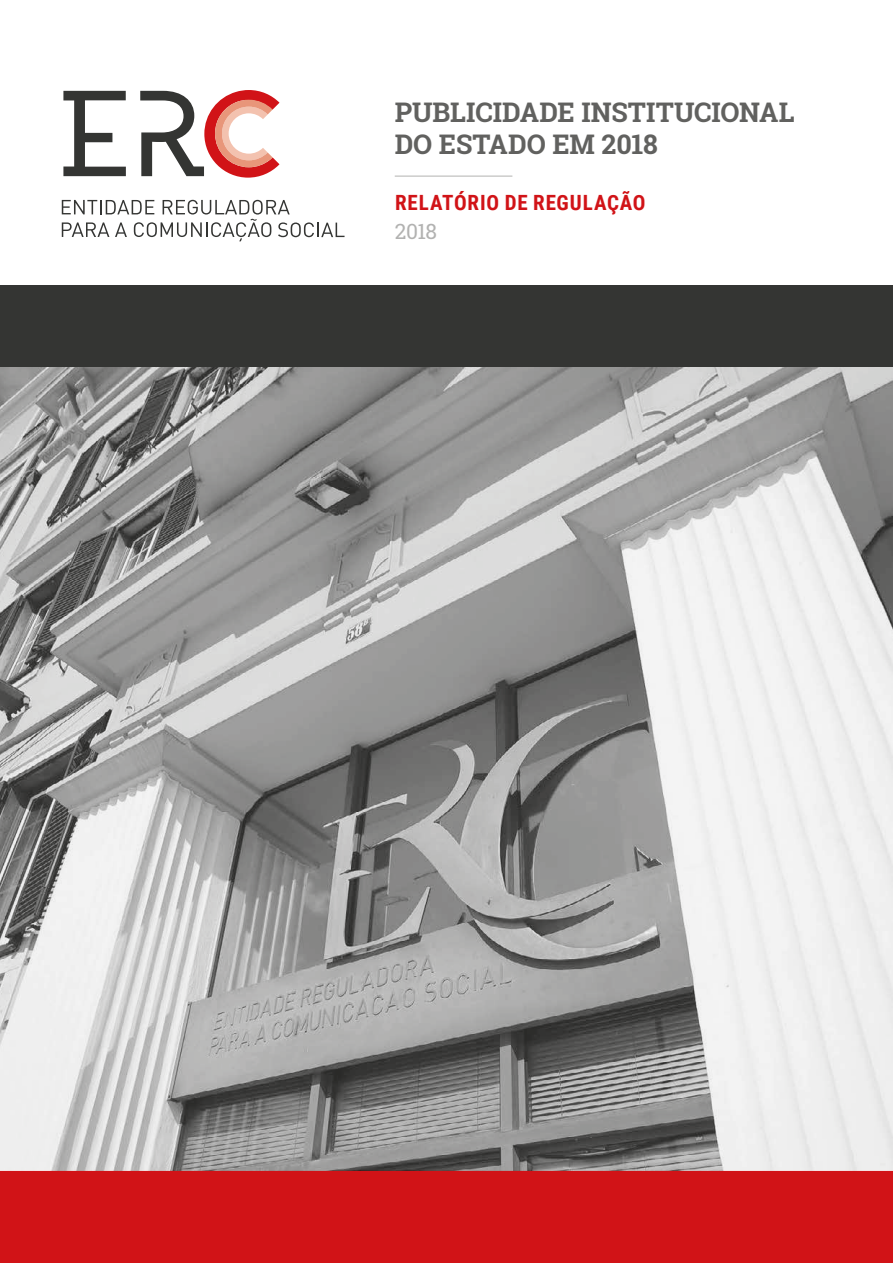
<style>
.page{position:relative;width:893px;height:1263px;background:#fff}
.page>*{position:absolute;margin:0;border:0;box-sizing:border-box;transform-origin:0 0}
.t1{font:700 27px/32.4px "Roboto Slab";letter-spacing:-.005em;color:#61615f}
.t2{font:700 21px "Roboto Condensed";letter-spacing:.035em;color:#d11317}
.t3{font:21px "Roboto Slab";color:#b2b2b1}
</style>
<div class="page">
<div style="left:0;top:285px;width:893px;height:127px;background:#343533"></div>
<div style="left:0;top:1148px;width:893px;height:115px;background:#d11317"></div>
<img style="left:0;top:368px;width:893px;height:802px">
<hr style="left:395px;top:176px;width:117px;height:1px;background:#b2b2b1">
<svg style="left:62px;top:200px;width:283px;height:41px"></svg>
<svg style="left:63px;top:91px;width:63px;height:85px"></svg>
<svg style="left:140px;top:90px;width:139px;height:88px"></svg>
<p class="t1" style="left:395px;top:96px;width:401px">PUBLICIDADE INSTITUCIONAL<br>DO ESTADO EM 2018</p>
<p class="t2" style="left:395px;top:188px;width:252px">RELATÓRIO DE REGULAÇÃO</p>
<p class="t3" style="left:395px;top:217px;width:44px">2018</p>
</div>
